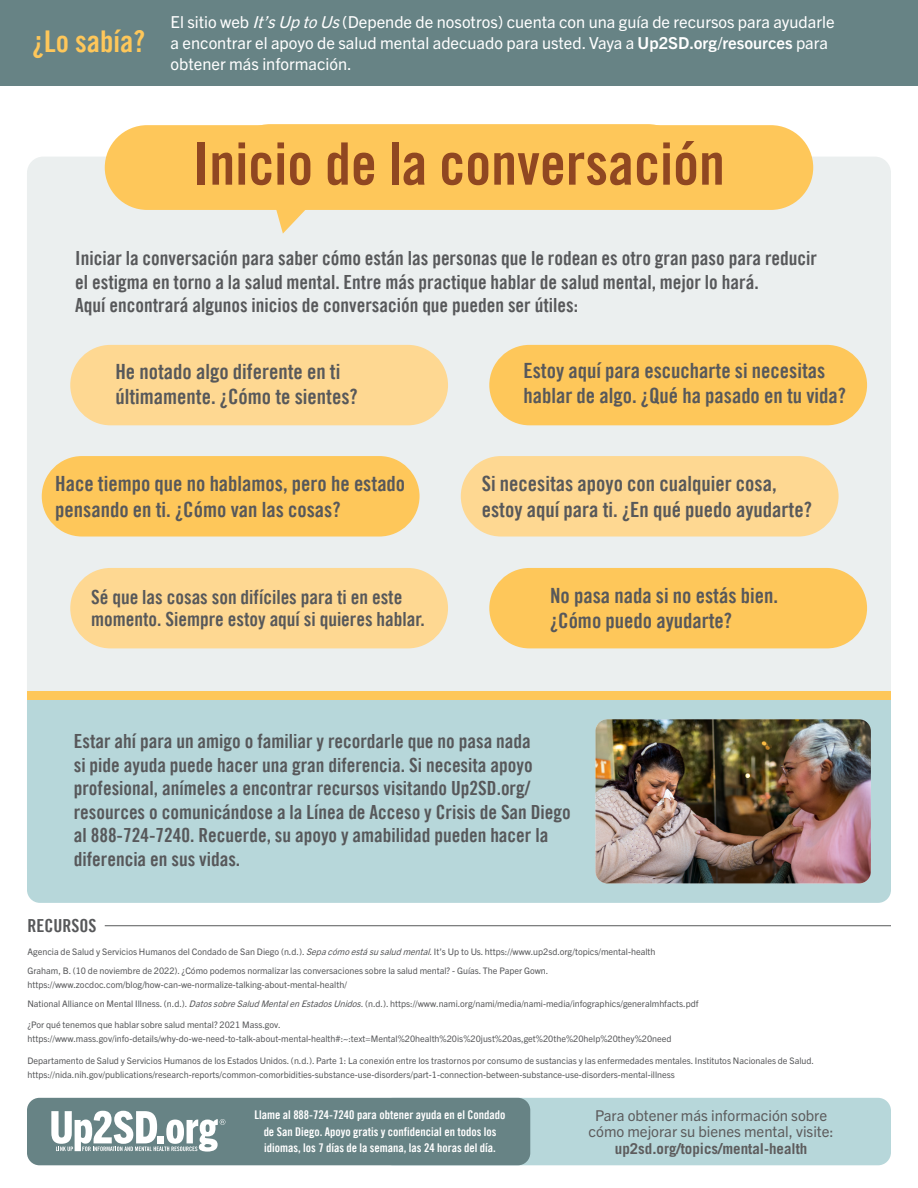
<style>
.page{position:relative;width:918px;height:1188px;background:#fff}
.page>*{position:absolute;margin:0;border:0;box-sizing:border-box;transform-origin:0 0}
.t1{font:58.5px "Trade Gothic LT Bold Cond Twenty";color:#904721}
.t2{font:30px "Trade Gothic LT Bold Cond Twenty";color:#fec75a}
.Paragraph_Style_1{font:21px/25.3px "Trade Gothic LT Bold Cond Twenty";color:#57585a}
.Paragraph_Style_1-2{font:19.5px/23.5px "Trade Gothic LT Bold Cond Twenty";color:#57585a}
.t3{font:18px "Trade Gothic LT Bold Cond Twenty";color:#57585a}
.Did_You_Know_-_Body{font:16.5px/21px "Trade Gothic Next LT Pro";color:#fff}
.t4{font:15px/16.5px "Trade Gothic Next LT Pro";color:#5d5c5d;text-align:center}
.t5{font:12px/16.5px "Trade Gothic LT Bold Cond Twenty";color:#fff;text-align:center}
.Paragraph_Style_1-3{font:9px "Trade Gothic Next LT Pro";color:#57585a}
.s1{font-style:italic}
.s2{font-weight:700}
.s3{font-family:"Trade Gothic LT Std";font-weight:700}
</style>
<div class="page">
<div style="left:27px;top:157px;width:864px;height:729px;background:#ebefef;border-radius:16px"></div>
<div style="left:27px;top:700px;width:864px;height:203px;background:#b7d7da"></div>
<div style="left:380px;top:1098px;width:511px;height:67px;background:#b7d7da;border-radius:13px"></div>
<div style="left:27px;top:1098px;width:503px;height:67px;background:#678385;border-radius:12px"></div>
<svg style="left:51px;top:1111px;width:174px;height:41px"></svg>
<div style="left:0;top:0;width:918px;height:86px;background:#678385"></div>
<hr style="left:105px;top:925px;width:786px;height:1px;background:#57585a">
<div style="left:105px;top:125px;width:708px;height:85px;background:#fec75a;border-radius:42px"></div>
<div style="left:228px;top:124px;width:462px;height:85px;background:#fec75a;border-radius:42px"></div>
<div style="left:70px;top:345px;width:378px;height:80px;background:#fed892;border-radius:40px"></div>
<div style="left:70px;top:568px;width:378px;height:80px;background:#fed892;border-radius:40px"></div>
<div style="left:42px;top:456px;width:378px;height:81px;background:#fec75a;border-radius:40px"></div>
<div style="left:489px;top:345px;width:378px;height:80px;background:#fec75a;border-radius:40px"></div>
<div style="left:489px;top:568px;width:378px;height:80px;background:#fec75a;border-radius:40px"></div>
<div style="left:461px;top:456px;width:378px;height:81px;background:#fed892;border-radius:40px"></div>
<img style="left:596px;top:719px;width:275px;height:164px">
<div style="left:27px;top:691px;width:864px;height:9px;background:#fec75a"></div>
<p class="t2" style="left:32px;top:23px;width:114px">¿Lo sabía?</p>
<p class="Did_You_Know_-_Body" style="left:171px;top:11px;width:665px">El sitio web <span class="s1">It’sUptoUs</span>(Depende de nosotros) cuenta con una guía de recursos para ayudarle a encontrar el apoyo de salud mental adecuado para usted. Vaya a <span class="s2">Up2SD.org/resources</span> para obtener más información.</p>
<p class="t1" style="left:193px;top:128px;width:533px">Inicio de la conversación</p>
<p class="Paragraph_Style_1-2" style="left:75px;top:246px;width:743px">Iniciar la conversación para saber cómo están las personas que le rodean es otro gran paso para reducir el estigma en torno a la salud mental. Entre más practique hablar de salud mental, mejor lo hará.<br>Aquí encontrará algunos inicios de conversación que pueden ser útiles:</p>
<p class="Paragraph_Style_1" style="left:115px;top:358px;width:244px">He notado algo diferente en ti últimamente. ¿Cómo te sientes?</p>
<p class="Paragraph_Style_1" style="left:55px;top:471px;width:352px">Hace tiempo que no hablamos, pero he estado pensando en ti. ¿Cómo van las cosas?</p>
<p class="Paragraph_Style_1-2" style="left:91px;top:586px;width:335px;line-height:22.5px">Sé que las cosas son difíciles para ti en este momento. Siempre estoy aquí si quieres hablar.</p>
<p class="Paragraph_Style_1" style="left:523px;top:357px;width:324px">Estoy aquí para escucharte si necesitas hablar de algo. ¿Qué ha pasado en tu vida?</p>
<p class="Paragraph_Style_1" style="left:482px;top:471px;width:332px">Si necesitas apoyo con cualquier cosa, estoy aquí para ti. ¿En qué puedo ayudarte?</p>
<p class="Paragraph_Style_1" style="left:550px;top:583px;width:230px">No pasa nada si no estás bien. ¿Cómo puedo ayudarte?</p>
<p class="Paragraph_Style_1-2" style="left:74px;top:729px;width:499px">Estar ahí para un amigo o familiar y recordarle que no pasa nada<br>si pide ayuda puede hacer una gran diferencia. Si necesita apoyo profesional, anímeles a encontrar recursos visitando Up2SD.org/ resources o comunicándose a la Línea de Acceso y Crisis de San Diego al 888-724-7240. Recuerde, su apoyo y amabilidad pueden hacer la diferencia en sus vidas.</p>
<p class="t3" style="left:27px;top:915px;width:70px">RECURSOS</p>
<p class="Paragraph_Style_1-3" style="left:27px;top:945px;width:629px">Agencia de Salud y Servicios Humanos del Condado de San Diego (n.d.). <span class="s1">Sepacómoestásusaludmental.</span>It’s Up to Us. https://www.up2sd.org/topics/mental-health</p>
<p class="Paragraph_Style_1-3" style="left:27px;top:965px;width:522px">Graham, B. (10 de noviembre de 2022). ¿Cómo podemos normalizar las conversaciones sobre la salud mental? - Guías. The Paper Gown.</p>
<p class="Paragraph_Style_1-3" style="left:27px;top:978px;width:321px">https://www.zocdoc.com/blog/how-can-we-normalize-talking-about-mental-health/</p>
<p class="Paragraph_Style_1-3" style="left:27px;top:998px;width:673px">National Alliance on Mental Illness. (n.d.). <span class="s1">DatossobreSaludMentalenEstadosUnidos.</span>(n.d.). https://www.nami.org/nami/media/nami-media/infographics/generalmhfacts.pdf</p>
<p class="Paragraph_Style_1-3" style="left:27px;top:1019px;width:255px">¿Por qué tenemos que hablar sobre salud mental? 2021 Mass.gov.</p>
<p class="Paragraph_Style_1-3" style="left:27px;top:1032px;width:646px">https://www.mass.gov/info-details/why-do-we-need-to-talk-about-mental-health#:~:text=Mental%20health%20is%20just%20as,get%20the%20help%20they%20need</p>
<p class="Paragraph_Style_1-3" style="left:27px;top:1055px;width:788px">Departamento de Salud y Servicios Humanos de los Estados Unidos. (n.d.). Parte 1: La conexión entre los trastornos por consumo de sustancias y las enfermedades mentales. Institutos Nacionales de Salud.</p>
<p class="Paragraph_Style_1-3" style="left:27px;top:1068px;width:649px">https://nida.nih.gov/publications/research-reports/common-comorbidities-substance-use-disorders/part-1-connection-between-substance-use-disorders-mental-illness</p>
<p class="t5" style="left:255px;top:1107px;width:253px">Llame al 888-724-7240 para obtener ayuda en el Condado de San Diego. Apoyo gratis y confidencial en todos los idiomas, los 7 días de la semana, las 24 horas del día.</p>
<p class="t4" style="left:588px;top:1106px;width:247px">Para obtener más información sobre cómo mejorar su bienes mental, visite: <span class="s3">up2sd.org/topics/mental-health</span></p>
</div>
